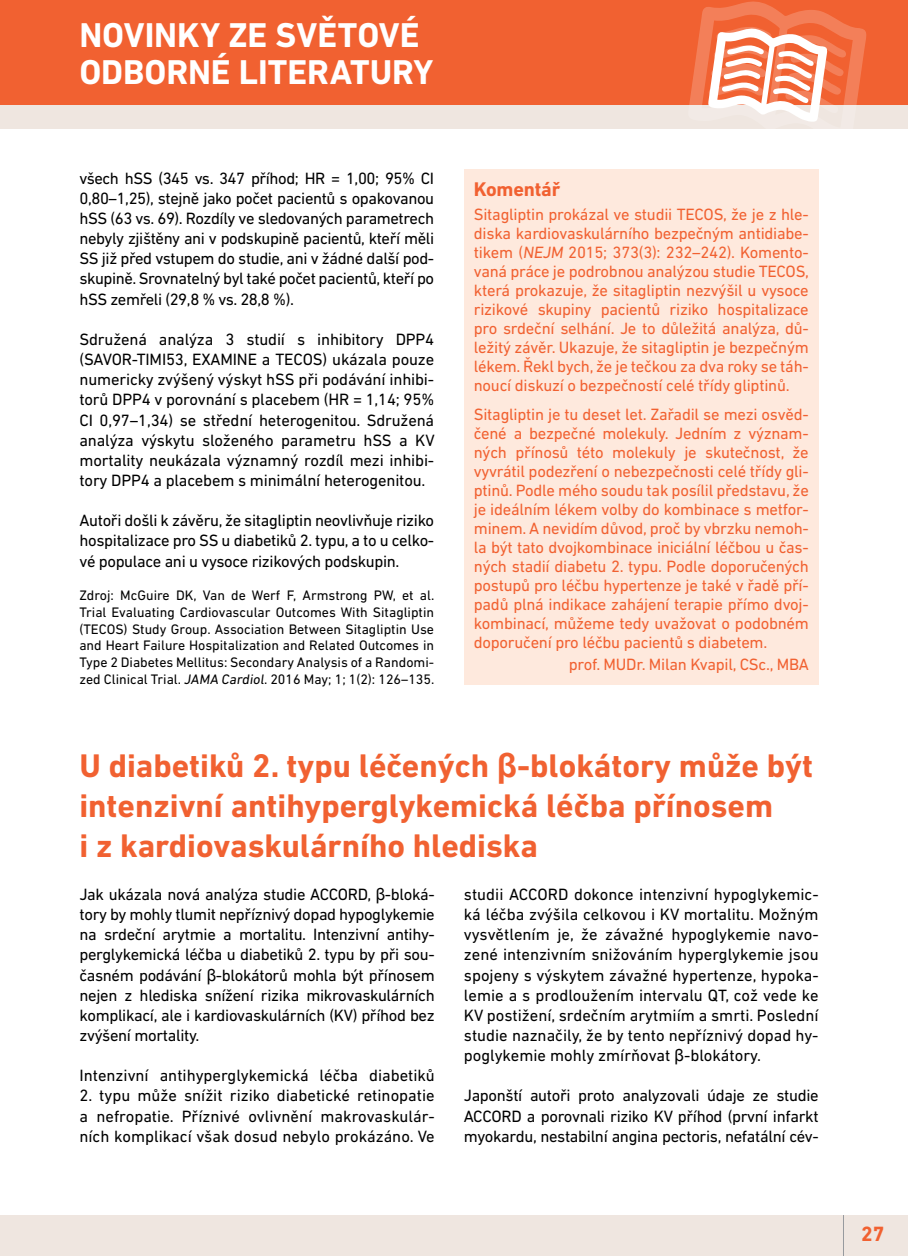
<style>
.page{position:relative;width:908px;height:1256px;background:#fff}
.page>*{position:absolute;margin:0;border:0;box-sizing:border-box;transform-origin:0 0}
.t1{font:700 35px/36.8px "DIN Next LT Pro";color:#fff}
.t2{font:700 33.25px/39.9px "DIN Next LT Pro";color:#f16131}
.t3{font:700 21px "DIN Next LT Pro";color:#f16131}
.t4{font:700 20.12px "DIN Next LT Pro";letter-spacing:-.01em;color:#f16131}
.t5{font:16.62px/20.1px "DIN Next LT Pro";letter-spacing:-.02em;color:#000;text-align:justify}
.t6{font:16.62px/18.9px "DIN Next LT Pro";letter-spacing:-.015em;color:#f16131;text-align:justify}
.t7{font:16.62px "DIN Next LT Pro";color:#000}
.t8{font:14px/16.8px "DIN Next LT Pro";color:#000;text-align:justify}
.s1{font-family:"Arial"}
</style>
<div class="page">
<div style="left:0;top:0;width:908px;height:129px;background:#efe6e0"></div>
<div style="left:0;top:0;width:908px;height:104px;background:#f16131"></div>
<div style="left:0;top:1214px;width:908px;height:41px;background:#efe6e0"></div>
<hr style="left:843px;top:1214px;width:1px;height:41px;background:#979a9e">
<svg style="left:687px;top:1px;width:181px;height:121px"></svg>
<div style="left:464px;top:169px;width:355px;height:515px;background:#fee9dd"></div>
<h1 class="t1" style="left:79px;top:16px;width:355px">NOVINKY ZE SVĚTOVÉ<br>ODBORNÉ LITERaTURY</h1>
<p class="t5" style="left:79px;top:168px;width:356px">všech hSS (345 vs. 347 příhod; HR = 1,00; 95% CI 0,80–1,25), stejně jako počet pacientů s opakovanou hSS (63 vs. 69). Rozdíly ve sledovaných parametrech nebyly zjištěny ani v podskupině pacientů, kteří měli SS již před vstupem do studie, ani v žádné další pod&shy;skupině. Srovnatelný byl také počet pacientů, kteří po hSS zemřeli (29,8 % vs. 28,8 %).</p>
<p class="t5" style="left:79px;top:329px;width:357px">Sdružená analýza 3 studií s inhibitory DPP4 (SAVOR-TIMI53, EXAMINE a TECOS) ukázala pouze numericky zvýšený výskyt hSS při podávání inhibi&shy;torů DPP4 v porovnání s placebem (HR = 1,14; 95% CI 0,97–1,34) se střední heterogenitou. Sdružená analýza výskytu složeného parametru hSS a KV mortality neukázala významný rozdíl mezi inhibi&shy;tory DPP4 a placebem s minimální heterogenitou.</p>
<p class="t5" style="left:79px;top:510px;width:356px">Autoři došli k závěru, že sitagliptin neovlivňuje riziko hospitalizace pro SS u diabetiků 2. typu, a to u celko&shy;vé populace ani u vysoce rizikových podskupin.</p>
<p class="t8" style="left:79px;top:586px;width:357px">Zdroj: McGuire DK, Van de Werf F, Armstrong PW, et al.<br>Trial Evaluating Cardiovascular Outcomes With Sitagliptin (TECOS) Study Group. Association Between Sitagliptin Use and Heart Failure Hospitalization and Related Outcomes in Type 2 Diabetes Mellitus: Secondary Analysis of a Randomi&shy;zed Clinical Trial. JAMACardiol. 2016 May; 1; 1(2): 126–135.</p>
<p class="t4" style="left:474px;top:177px;width:88px">Komentář</p>
<p class="t6" style="left:474px;top:204px;width:337px">Sitagliptin prokázal ve studii TECOS, že je z hle&shy;diska kardiovaskulárního bezpečným antidiabe&shy;tikem (NEJM 2015; 373(3): 232–242). Komento&shy;vaná práce je podrobnou analýzou studie TECOS, která prokazuje, že sitagliptin nezvýšil u vysoce rizikové skupiny pacientů riziko hospitalizace pro srdeční selhání. Je to důležitá analýza, dů&shy;ležitý závěr. Ukazuje, že sitagliptin je bezpečným lékem. Řekl bych, že je tečkou za dva roky se táh&shy;noucí diskuzí o bezpečností celé třídy gliptinů.</p>
<p class="t6" style="left:474px;top:404px;width:336px">Sitagliptin je tu deset let. Zařadil se mezi osvěd&shy;čené a bezpečné molekuly. Jedním z význam&shy;ných přínosů této molekuly je skutečnost, že vyvrátil podezření o nebezpečnosti celé třídy gli&shy;ptinů. Podle mého soudu tak posílil představu, že je ideálním lékem volby do kombinace s metfor&shy;minem. A nevidím důvod, proč by vbrzku nemoh&shy;la být tato dvojkombinace iniciální léčbou u čas&shy;ných stadií diabetu 2. typu. Podle doporučených postupů pro léčbu hypertenze je také v řadě pří&shy;padů plná indikace zahájení terapie přímo dvoj&shy;kombinací, můžeme tedy uvažovat o podobném doporučení pro léčbu pacientů s diabetem.</p>
<p class="t6" style="left:569px;top:655px;width:241px">prof. MUDr. Milan Kvapil, CSc., MBA</p>
<h2 class="t2" style="left:79px;top:745px;width:735px">U diabetiků 2. typu léčených <span class="s1">β</span>-blokátory může být intenzivní antihyperglykemická léčba přínosem<br>i z kardiovaskulárního hlediska</h2>
<p class="t5" style="left:464px;top:883px;width:356px">studii ACCORD dokonce intenzivní hypoglykemic&shy;ká léčba zvýšila celkovou i KV mortalitu. Možným vysvětlením je, že závažné hypoglykemie navo&shy;zené intenzivním snižováním hyperglykemie jsou spojeny s výskytem závažné hypertenze, hypoka&shy;lemie a s prodloužením intervalu QT, což vede ke KV postižení, srdečním arytmiím a smrti. Poslední studie naznačily, že by tento nepříznivý dopad hy&shy;poglykemie mohly zmírňovat <span class="s1">β</span>-blokátory.</p>
<p class="t5" style="left:464px;top:1085px;width:356px">Japonští autoři proto analyzovali údaje ze studie ACCORD a porovnali riziko KV příhod (první infarkt myokardu, nestabilní angina pectoris, nefatální cév-</p>
<p class="t5" style="left:79px;top:883px;width:357px">Jak ukázala nová analýza studie ACCORD, <span class="s1">β</span>-bloká&shy;tory by mohly tlumit nepříznivý dopad hypoglykemie na srdeční arytmie a mortalitu. Intenzivní antihy&shy;perglykemická léčba u diabetiků 2. typu by při sou&shy;časném podávání <span class="s1">β</span>-blokátorů mohla být přínosem nejen z hlediska snížení rizika mikrovaskulárních komplikací, ale i kardiovaskulárních (KV) příhod bez zvýšení mortality.</p>
<p class="t7" style="left:79px;top:1065px;width:357px">Intenzivní antihyperglykemická léčba diabetiků</p>
<p class="t5" style="left:79px;top:1085px;width:357px">2. typu může snížit riziko diabetické retinopatie a nefropatie. Příznivé ovlivnění makrovaskulár&shy;ních komplikací však dosud nebylo prokázáno. Ve</p>
<p class="t3" style="left:861px;top:1221px;width:25px">27</p>
</div>
